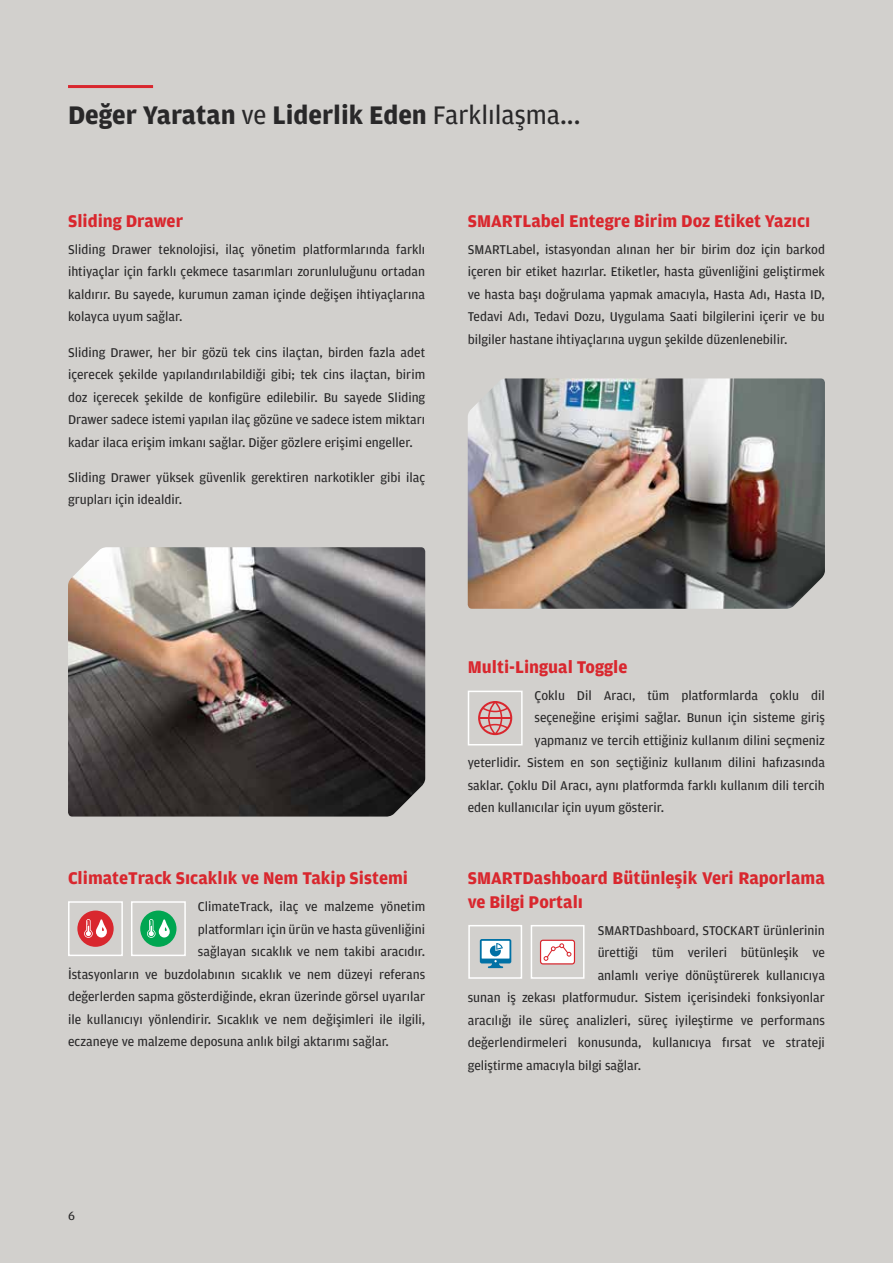
<style>
.page{position:relative;width:893px;height:1263px;background:#d2d0cd}
.page>*{position:absolute;margin:0;border:0;box-sizing:border-box;transform-origin:0 0}
.t1{font:700 27px "Amplitude";color:#292829}
.t2{font:700 18px/24px "Amplitude";color:#d9272e}
.t3{font:13.5px/22.5px "Amplitude";color:#292829;text-align:justify}
.t4{font:12.75px "Amplitude";color:#292829}
.s1{font-weight:400}
</style>
<div class="page">
<img style="left:68px;top:547px;width:357px;height:269px">
<img style="left:468px;top:378px;width:357px;height:231px">
<hr style="left:68px;top:85px;width:85px;height:3px;background:#d9272e">
<svg style="left:478px;top:701px;width:34px;height:34px"></svg>
<div style="left:140px;top:910px;width:36px;height:37px;background:#00a651;border-radius:50%"></div>
<svg style="left:147px;top:919px;width:23px;height:19px"></svg>
<div style="left:68px;top:901px;width:55px;height:55px;border:2px solid #fff"></div>
<div style="left:131px;top:901px;width:55px;height:55px;border:2px solid #fff"></div>
<div style="left:468px;top:691px;width:55px;height:54px;border:2px solid #fff"></div>
<div style="left:77px;top:910px;width:37px;height:37px;background:#d9272e;border-radius:50%"></div>
<svg style="left:84px;top:919px;width:23px;height:19px"></svg>
<svg style="left:480px;top:939px;width:31px;height:29px"></svg>
<div style="left:468px;top:925px;width:54px;height:54px;border:2px solid #fff"></div>
<svg style="left:540px;top:940px;width:35px;height:24px"></svg>
<div style="left:531px;top:925px;width:53px;height:54px;border:2px solid #fff"></div>
<h1 class="t1" style="left:68px;top:100px;width:514px">Değer Yaratan <span class="s1">ve</span> Liderlik Eden <span class="s1">Farklılaşma...</span></h1>
<h2 class="t2" style="left:68px;top:209px;width:117px">Sliding Drawer</h2>
<p class="t3" style="left:68px;top:238px;width:359px">Sliding Drawer teknolojisi, ilaç yönetim platformlarında farklı ihtiyaçlar için farklı çekmece tasarımları zorunluluğunu ortadan kaldırır. Bu sayede, kurumun zaman içinde değişen ihtiyaçlarına kolayca uyum sağlar.</p>
<p class="t3" style="left:68px;top:341px;width:359px">Sliding Drawer, her bir gözü tek cins ilaçtan, birden fazla adet içerecek şekilde yapılandırılabildiği gibi; tek cins ilaçtan, birim doz içerecek şekilde de konfigüre edilebilir. Bu sayede Sliding Drawer sadece istemi yapılan ilaç gözüne ve sadece istem miktarı kadar ilaca erişim imkanı sağlar. Diğer gözlere erişimi engeller.</p>
<p class="t3" style="left:68px;top:466px;width:359px">Sliding Drawer yüksek güvenlik gerektiren narkotikler gibi ilaç grupları için idealdir.</p>
<h2 class="t2" style="left:468px;top:209px;width:344px">SMARTLabel Entegre Birim Doz Etiket Yazıcı</h2>
<p class="t3" style="left:468px;top:238px;width:359px">SMARTLabel, istasyondan alınan her bir birim doz için barkod içeren bir etiket hazırlar. Etiketler, hasta güvenliğini geliştirmek ve hasta başı doğrulama yapmak amacıyla, Hasta Adı, Hasta ID, Tedavi Adı, Tedavi Dozu, Uygulama Saati bilgilerini içerir ve bu bilgiler hastane ihtiyaçlarına uygun şekilde düzenlenebilir.</p>
<h2 class="t2" style="left:68px;top:866px;width:342px">ClimateTrack Sıcaklık ve Nem Takip Sistemi</h2>
<p class="t3" style="left:198px;top:895px;width:229px">ClimateTrack, ilaç ve malzeme yönetim</p>
<p class="t3" style="left:198px;top:918px;width:229px">platformları için ürün ve hasta güvenliğini</p>
<p class="t3" style="left:198px;top:940px;width:229px">sağlayan sıcaklık ve nem takibi aracıdır.</p>
<p class="t3" style="left:68px;top:963px;width:359px">İstasyonların ve buzdolabının sıcaklık ve nem düzeyi referans</p>
<p class="t3" style="left:68px;top:985px;width:359px">değerlerden sapma gösterdiğinde, ekran üzerinde görsel uyarılar</p>
<p class="t3" style="left:68px;top:1008px;width:359px">ile kullanıcıyı yönlendirir. Sıcaklık ve nem değişimleri ile ilgili,</p>
<p class="t3" style="left:68px;top:1030px;width:322px">eczaneye ve malzeme deposuna anlık bilgi aktarımı sağlar.</p>
<h2 class="t2" style="left:468px;top:655px;width:161px">Multi-Lingual Toggle</h2>
<p class="t3" style="left:535px;top:684px;width:292px">Çoklu Dil Aracı, tüm platformlarda çoklu dil</p>
<p class="t3" style="left:535px;top:707px;width:292px">seçeneğine erişimi sağlar. Bunun için sisteme giriş</p>
<p class="t3" style="left:535px;top:729px;width:292px">yapmanız ve tercih ettiğiniz kullanım dilini seçmeniz</p>
<p class="t3" style="left:468px;top:752px;width:359px">yeterlidir. Sistem en son seçtiğiniz kullanım dilini hafızasında</p>
<p class="t3" style="left:468px;top:774px;width:359px">saklar. Çoklu Dil Aracı, aynı platformda farklı kullanım dili tercih</p>
<p class="t3" style="left:468px;top:797px;width:198px">eden kullanıcılar için uyum gösterir.</p>
<h2 class="t2" style="left:468px;top:866px;width:359px">SMARTDashboard Bütünleşik Veri Raporlama ve Bilgi Portalı</h2>
<p class="t3" style="left:598px;top:919px;width:229px">SMARTDashboard, STOCKART ürünlerinin</p>
<p class="t3" style="left:598px;top:941px;width:229px">ürettiği tüm verileri bütünleşik ve</p>
<p class="t3" style="left:598px;top:964px;width:229px">anlamlı veriye dönüştürerek kullanıcıya</p>
<p class="t3" style="left:468px;top:986px;width:359px">sunan iş zekası platformudur. Sistem içerisindeki fonksiyonlar</p>
<p class="t3" style="left:468px;top:1009px;width:359px">aracılığı ile süreç analizleri, süreç iyileştirme ve performans</p>
<p class="t3" style="left:468px;top:1031px;width:359px">değerlendirmeleri konusunda, kullanıcıya fırsat ve strateji</p>
<p class="t3" style="left:468px;top:1054px;width:175px">geliştirme amacıyla bilgi sağlar.</p>
<p class="t4" style="left:68px;top:1209px;width:8px">6</p>
</div>
